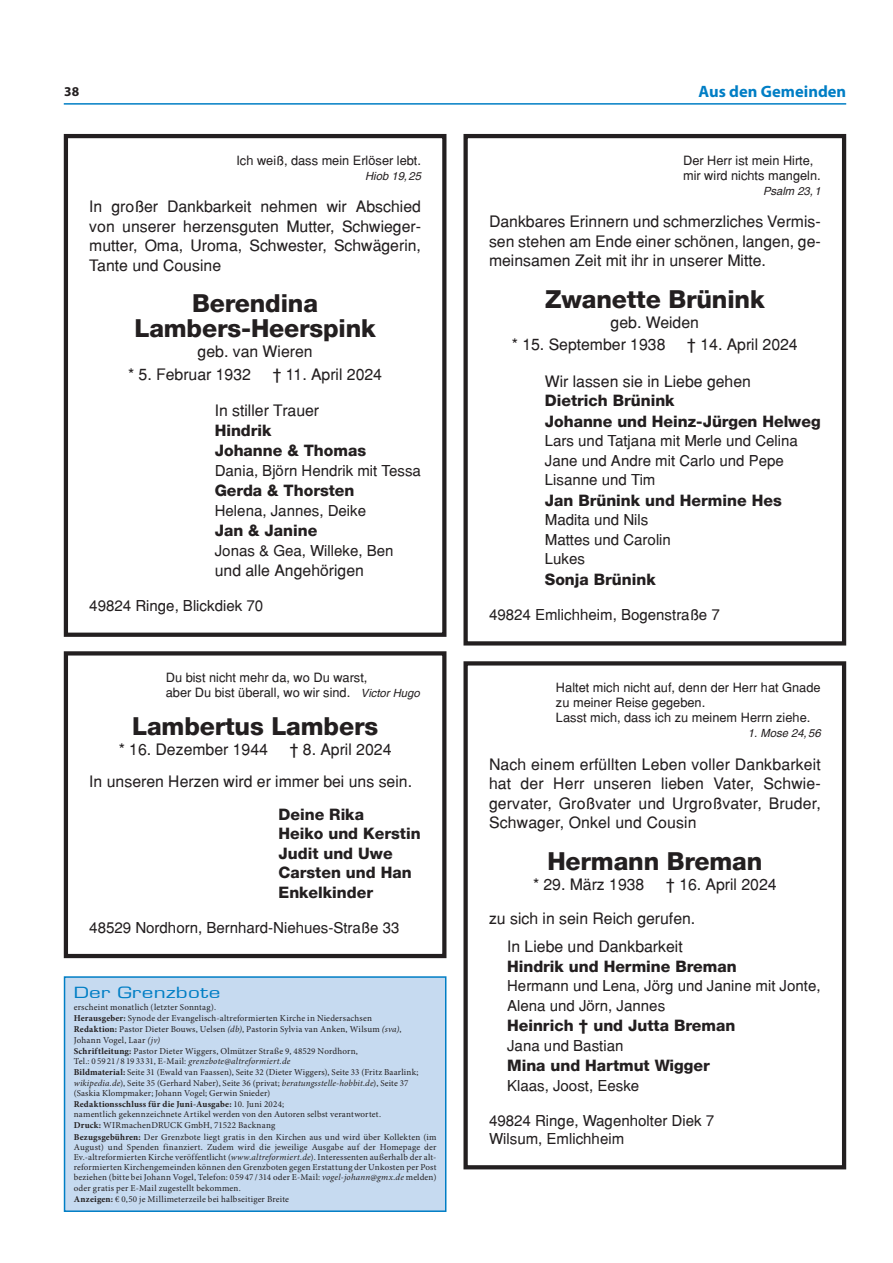
<style>
.page{position:relative;width:893px;height:1263px;background:#fff}
.page>*{position:absolute;margin:0;border:0;box-sizing:border-box;transform-origin:0 0}
.t1{font:800 24.75px/24.8px "Helvetica 85";letter-spacing:-.005em;color:#231f20;text-align:center}
.t2{font:700 16.5px "Myriad Pro";color:#007ec5}
.t3{font:15.75px/19.5px "Helvetica";color:#231f20}
.t4{font:800 15.75px/19.5px "Helvetica 85";color:#231f20}
.t5{font:15px/19.5px "Helvetica";color:#231f20}
.t6{font:15px "Eurostile";letter-spacing:.01em;color:#007ec5;scale:1.39 1}
.t7{font:700 13.5px "Myriad Pro";color:#231f20}
.t8{font:12.75px/15px "Helvetica";color:#231f20}
.t9{font:italic 11.25px "Helvetica";color:#231f20}
.t10{font:9px/10.2px "Minion Pro";letter-spacing:.02em;color:#231f20}
.s1{font-style:italic;font-size:11.25px}
.s2{font-weight:700}
.s3{font-style:italic}
</style>
<div class="page">
<hr style="left:64px;top:103px;width:782px;height:2px;background:#007ec5">
<div style="left:65px;top:977px;width:381px;height:234px;background:#c6daf0"></div>
<div style="left:64px;top:976px;width:382px;height:236px;border:2px solid #007ec5"></div>
<div style="left:64px;top:134px;width:382px;height:503px;border:4px solid #231f20"></div>
<div style="left:463px;top:134px;width:383px;height:511px;border:4px solid #231f20"></div>
<div style="left:463px;top:661px;width:383px;height:508px;border:4px solid #231f20"></div>
<div style="left:64px;top:651px;width:382px;height:307px;border:4px solid #231f20"></div>
<h3 class="t7" style="left:64px;top:82px;width:16px">38</h3>
<h2 class="t2" style="left:699px;top:81px;width:149px">Aus den Gemeinden</h2>
<h3 class="t8" style="left:236px;top:153px;width:186px">Ich weiß, dass mein Erlöser lebt.</h3>
<p class="t9" style="left:365px;top:170px;width:57px">Hiob 19,25</p>
<h3 class="t3" style="left:89px;top:197px;width:333px;text-align:justify">In großer Dankbarkeit nehmen wir Abschied von unserer herzensguten Mutter, Schwieger&shy;mutter, Oma, Uroma, Schwester, Schwägerin, Tante und Cousine</h3>
<h1 class="t1" style="left:134px;top:291px;width:243px">Berendina<br>Lambers-Heerspink</h1>
<h3 class="t3" style="left:128px;top:340px;width:186px;line-height:22.2px;text-indent:69px">geb. van Wieren * 5. Februar 1932</h3>
<h3 class="t3" style="left:273px;top:364px;width:111px">† 11. April 2024</h3>
<h3 class="t3" style="left:215px;top:400px;width:106px">In stiller Trauer</h3>
<h3 class="t4" style="left:215px;top:420px;width:153px;line-height:20.5px">Hindrik<br>Johanne &amp; Thomas</h3>
<h3 class="t5" style="left:215px;top:460px;width:208px">Dania, Björn Hendrik mit Tessa</h3>
<h3 class="t4" style="left:215px;top:481px;width:141px">Gerda &amp; Thorsten</h3>
<h3 class="t5" style="left:215px;top:500px;width:153px">Helena, Jannes, Deike</h3>
<h3 class="t4" style="left:215px;top:521px;width:104px">Jan &amp; Janine</h3>
<h3 class="t5" style="left:215px;top:540px;width:180px">Jonas &amp; Gea, Willeke, Ben</h3>
<h3 class="t3" style="left:215px;top:561px;width:151px">und alle Angehörigen</h3>
<h3 class="t5" style="left:89px;top:596px;width:175px">49824 Ringe, Blickdiek 70</h3>
<h3 class="t8" style="left:166px;top:670px;width:255px;line-height:15.5px">Du bist nicht mehr da, wo Du warst,<br>aber Du bist überall, wo wir sind. <span class="s1">Victor Hugo</span></h3>
<h1 class="t1" style="left:132px;top:714px;width:248px">Lambertus Lambers</h1>
<h3 class="t3" style="left:119px;top:739px;width:151px">* 16. Dezember 1944</h3>
<h3 class="t3" style="left:89px;top:733px;width:324px;line-height:32.2px;text-indent:200px">† 8. April 2024<br>In unseren Herzen wird er immer bei uns sein.</h3>
<h3 class="t4" style="left:279px;top:804px;width:144px">Deine Rika<br>Heiko und Kerstin<br>Judit und Uwe<br>Carsten und Han<br>Enkelkinder</h3>
<h3 class="t5" style="left:89px;top:917px;width:312px">48529 Nordhorn, Bernhard-Niehues-Straße 33</h3>
<h3 class="t6" style="left:74px;top:983px;width:107px">Der Grenzbote</h3>
<p class="t10" style="left:74px;top:1001px;width:329px;line-height:11.2px">erscheint monatlich (letzter Sonntag).<br><span class="s2">Herausgeber:</span> Synode der Evangelisch-altreformierten Kirche in Niedersachsen<br><span class="s2">Redaktion:</span> Pastor Dieter Bouws, Uelsen <span class="s3">(db)</span>, Pastorin Sylvia van Anken, Wilsum <span class="s3">(sva)</span>,</p>
<p class="t10" style="left:74px;top:1034px;width:286px;line-height:11.2px">Johann Vogel, Laar <span class="s3">(jv)<br></span><span class="s2">Schriftleitung:</span> Pastor Dieter Wiggers, Olmützer Straße 9, 48529 Nordhorn,</p>
<p class="t10" style="left:74px;top:1055px;width:346px;line-height:11.2px">Tel.: 05921/8193331, E-Mail: <span class="s3">grenzbote@altreformiert.de<br></span><span class="s2">Bildmaterial:</span> Seite 31 (Ewald van Faassen), Seite 32 (Dieter Wiggers), Seite 33 (Fritz Baarlink;</p>
<p class="t10" style="left:74px;top:1077px;width:336px"><span class="s3">wikipedia.de</span>), Seite 35 (Gerhard Naber), Seite 36 (privat; <span class="s3">beratungsstelle-hobbit.de</span>), Seite 37 (Saskia Klompmaker; Johann Vogel; Gerwin Snieder)</p>
<p class="t10" style="left:74px;top:1099px;width:309px"><span class="s2">Redaktionsschluss für die Juni-Ausgabe:</span> 10. Juni 2024;<br>namentlich gekennzeichnete Artikel werden von den Autoren selbst verantwortet.</p>
<p class="t10" style="left:74px;top:1120px;width:364px;line-height:11.2px"><span class="s2">Druck:</span> WIRmachenDRUCK GmbH, 71522 Backnang<br><span class="s2">Bezugsgebühren:</span> Der Grenzbote liegt gratis in den Kirchen aus und wird über Kollekten (im</p>
<p class="t10" style="left:74px;top:1142px;width:364px;text-align:justify">August) und Spenden finanziert. Zudem wird die jeweilige Ausgabe auf der Homepage der Ev.-altreformierten Kirche veröffentlicht (<span class="s3">www.altreformiert.de</span>). Interessenten außerhalb der alt&shy;reformierten Kirchengemeinden können den Grenzboten gegen Erstattung der Unkosten per Post beziehen (bitte bei Johann Vogel, Telefon: 05947/314 oder E-Mail: <span class="s3">vogel-johann@gmx.de</span> melden) oder gratis per E-Mail zugestellt bekommen.</p>
<p class="t10" style="left:74px;top:1194px;width:217px"><span class="s2">Anzeigen:</span> € 0,50 je Millimeterzeile bei halbseitiger Breite</p>
<h3 class="t8" style="left:683px;top:153px;width:139px">Der Herr ist mein Hirte, mir wird nichts mangeln.</h3>
<p class="t9" style="left:763px;top:185px;width:59px">Psalm 23,1</p>
<h3 class="t3" style="left:489px;top:212px;width:333px;text-align:justify">Dankbares Erinnern und schmerzliches Vermis&shy;sen stehen am Ende einer schönen, langen, ge&shy;meinsamen Zeit mit ihr in unserer Mitte.</h3>
<h1 class="t1" style="left:545px;top:287px;width:221px">Zwanette Brünink</h1>
<h3 class="t3" style="left:512px;top:311px;width:189px;line-height:22.2px;text-indent:99px">geb. Weiden * 15. September 1938</h3>
<h3 class="t3" style="left:687px;top:335px;width:112px">† 14. April 2024</h3>
<h3 class="t3" style="left:545px;top:371px;width:208px">Wir lassen sie in Liebe gehen</h3>
<h3 class="t4" style="left:545px;top:390px;width:277px;line-height:20.5px">Dietrich Brünink<br>Johanne und Heinz-Jürgen Helweg</h3>
<h3 class="t5" style="left:545px;top:431px;width:255px">Lars und Tatjana mit Merle und Celina<br>Jane und Andre mit Carlo und Pepe<br>Lisanne und Tim</h3>
<h3 class="t4" style="left:545px;top:490px;width:238px">Jan Brünink und Hermine Hes</h3>
<h3 class="t5" style="left:545px;top:510px;width:128px">Madita und Nils<br>Mattes und Carolin<br>Lukes</h3>
<h3 class="t4" style="left:545px;top:570px;width:112px">Sonja Brünink</h3>
<h3 class="t5" style="left:489px;top:605px;width:232px">49824 Emlichheim, Bogenstraße 7</h3>
<h3 class="t8" style="left:556px;top:680px;width:266px">Haltet mich nicht auf, denn der Herr hat Gnade zu meiner Reise gegeben.<br>Lasst mich, dass ich zu meinem Herrn ziehe.</h3>
<p class="t9" style="left:748px;top:727px;width:74px">1. Mose 24,56</p>
<h3 class="t3" style="left:489px;top:754px;width:333px;text-align:justify">Nach einem erfüllten Leben voller Dankbarkeit hat der Herr unseren lieben Vater, Schwie&shy;gervater, Großvater und Urgroßvater, Bruder, Schwager, Onkel und Cousin</h3>
<h1 class="t1" style="left:547px;top:848px;width:216px">Hermann Breman</h1>
<h3 class="t3" style="left:533px;top:874px;width:113px">* 29. März 1938</h3>
<h3 class="t3" style="left:489px;top:867px;width:289px;line-height:34.3px;text-indent:177px">† 16. April 2024 zu sich in sein Reich gerufen.</h3>
<h3 class="t3" style="left:507px;top:937px;width:177px">In Liebe und Dankbarkeit</h3>
<h3 class="t4" style="left:507px;top:956px;width:231px">Hindrik und Hermine Breman</h3>
<h3 class="t5" style="left:507px;top:976px;width:315px">Hermann und Lena, Jörg und Janine mit Jonte,<br>Alena und Jörn, Jannes</h3>
<h3 class="t4" style="left:507px;top:1016px;width:230px">Heinrich † und Jutta Breman</h3>
<h3 class="t5" style="left:507px;top:1035px;width:118px">Jana und Bastian</h3>
<h3 class="t4" style="left:507px;top:1056px;width:204px">Mina und Hartmut Wigger</h3>
<h3 class="t5" style="left:507px;top:1076px;width:134px">Klaas, Joost, Eeske</h3>
<h3 class="t5" style="left:489px;top:1111px;width:227px;line-height:18px">49824 Ringe, Wagenholter Diek 7<br>Wilsum, Emlichheim</h3>
</div>
